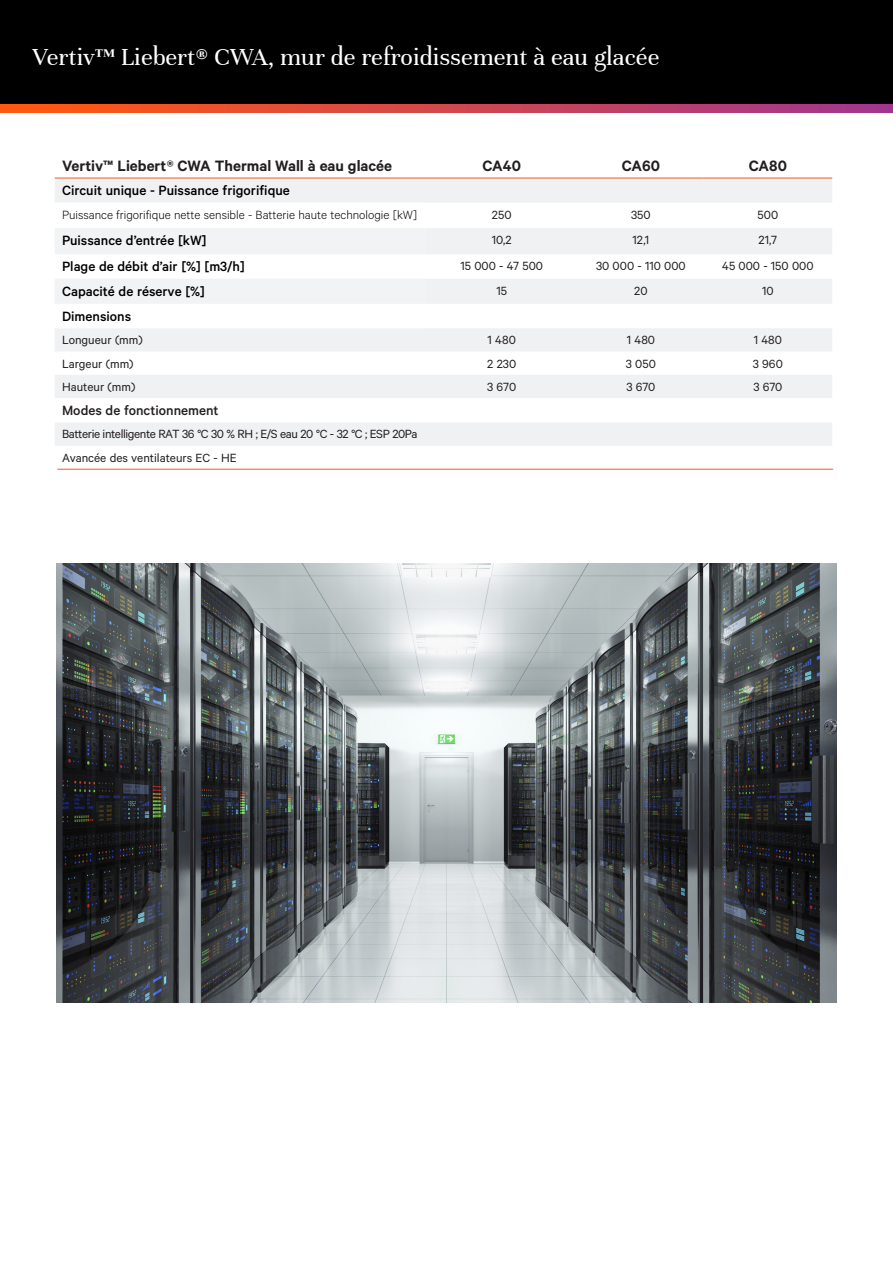
<style>
.page{position:relative;width:893px;height:1263px;background:#fff}
.page>*{position:absolute;margin:0;border:0;box-sizing:border-box;transform-origin:0 0}
.Vertiv_Header_Small{font:26.25px "Unna";color:#fff}
.Table_Header_Black{font:600 16.95px "Calibre";color:#231f20}
.Table_Body{font:500 15.15px "Calibre";color:#000}
.Table_Body-2{font:500 15.15px "Calibre";color:#231f20}
.Table_Body-3{font:13.35px "Calibre";color:#231f20}
.Table_Body-4{font:300 13.35px "Calibre";color:#000}
.Table_Body-5{font:13.35px "Calibre";letter-spacing:-.03em;color:#231f20}
</style>
<div class="page">
<div style="left:0;top:0;width:893px;height:108px;background:#000"></div>
<svg style="left:55px;top:179px;width:777px;height:267px;fill:#f0f1f2"></svg>
<svg style="left:55px;top:203px;width:370px;height:125px"></svg>
<svg style="left:55px;top:228px;width:370px;height:76px"></svg>
<hr style="left:55px;top:178px;width:370px;height:1px;background:#f15b24">
<hr style="left:425px;top:178px;width:153px;height:1px;background:#f15b24">
<hr style="left:578px;top:178px;width:125px;height:1px;background:#f15b24">
<hr style="left:703px;top:178px;width:129px;height:1px;background:#f15b24">
<svg style="left:0;top:104px;width:893px;height:9px;background:#d1474d"></svg>
<hr style="left:57px;top:469px;width:776px;height:1px;background:#f15b24">
<img style="left:56px;top:563px;width:781px;height:439px">
<p class="Vertiv_Header_Small" style="left:33px;top:42px;width:628px">Vertiv™ Liebert® CWA, mur de refroidissement à eau glacée</p>
<p class="Table_Header_Black" style="left:62px;top:155px;width:332px">Vertiv™ Liebert® CWA Thermal Wall à eau glacée</p>
<p class="Table_Header_Black" style="left:482px;top:155px;width:40px">CA40</p>
<p class="Table_Header_Black" style="left:622px;top:155px;width:40px">CA60</p>
<p class="Table_Header_Black" style="left:749px;top:155px;width:40px">CA80</p>
<p class="Table_Body" style="left:62px;top:182px;width:229px">Circuit unique - Puissance frigorifique</p>
<p class="Table_Body-4" style="left:62px;top:207px;width:357px">Puissance frigorifique nette sensible - Batterie haute technologie [kW]</p>
<p class="Table_Body-3" style="left:492px;top:207px;width:21px">250</p>
<p class="Table_Body-3" style="left:631px;top:207px;width:21px">350</p>
<p class="Table_Body-3" style="left:757px;top:207px;width:22px">500</p>
<p class="Table_Body" style="left:62px;top:232px;width:146px">Puissance d’entrée [kW]</p>
<p class="Table_Body-3" style="left:492px;top:232px;width:21px">10,2</p>
<p class="Table_Body-3" style="left:632px;top:232px;width:18px">12,1</p>
<p class="Table_Body-3" style="left:759px;top:232px;width:20px">21,7</p>
<p class="Table_Body" style="left:62px;top:258px;width:184px">Plage de débit d’air [%] [m3/h]</p>
<p class="Table_Body-3" style="left:460px;top:258px;width:84px">15 000 - 47 500</p>
<p class="Table_Body-3" style="left:596px;top:258px;width:91px">30 000 - 110 000</p>
<p class="Table_Body-3" style="left:722px;top:258px;width:93px">45 000 - 150 000</p>
<p class="Table_Body" style="left:62px;top:282px;width:144px">Capacité de réserve [%]</p>
<p class="Table_Body-3" style="left:496px;top:283px;width:12px">15</p>
<p class="Table_Body-3" style="left:634px;top:283px;width:15px">20</p>
<p class="Table_Body-3" style="left:762px;top:283px;width:13px">10</p>
<p class="Table_Body" style="left:62px;top:307px;width:71px">Dimensions</p>
<p class="Table_Body-3" style="left:62px;top:332px;width:82px">Longueur (mm)</p>
<p class="Table_Body-3" style="left:488px;top:332px;width:30px">1 480</p>
<p class="Table_Body-3" style="left:627px;top:332px;width:30px">1 480</p>
<p class="Table_Body-3" style="left:754px;top:332px;width:30px">1 480</p>
<p class="Table_Body-3" style="left:62px;top:356px;width:73px">Largeur (mm)</p>
<p class="Table_Body-3" style="left:487px;top:356px;width:30px">2 230</p>
<p class="Table_Body-3" style="left:626px;top:356px;width:32px">3 050</p>
<p class="Table_Body-3" style="left:753px;top:356px;width:31px">3 960</p>
<p class="Table_Body-3" style="left:62px;top:379px;width:75px">Hauteur (mm)</p>
<p class="Table_Body-3" style="left:487px;top:379px;width:31px">3 670</p>
<p class="Table_Body-3" style="left:626px;top:379px;width:31px">3 670</p>
<p class="Table_Body-3" style="left:753px;top:379px;width:31px">3 670</p>
<p class="Table_Body-2" style="left:62px;top:402px;width:158px">Modes de fonctionnement</p>
<p class="Table_Body-5" style="left:62px;top:427px;width:357px">Batterie intelligente RAT 36 °C 30 % RH ; E/S eau 20 °C - 32 °C ; ESP 20Pa</p>
<p class="Table_Body-3" style="left:62px;top:450px;width:176px">Avancée des ventilateurs EC - HE</p>
</div>
